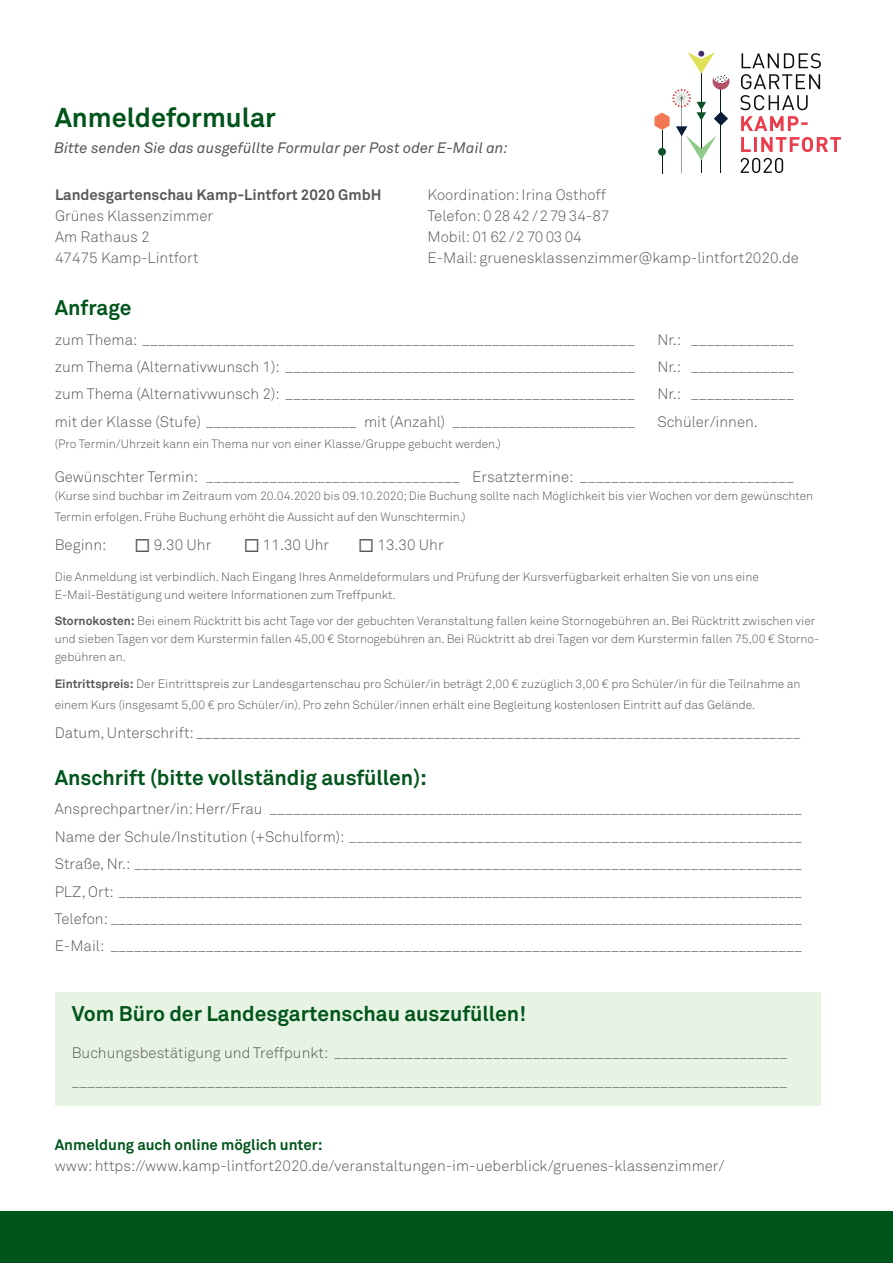
<style>
.page{position:relative;width:893px;height:1263px;background:#fff}
.page>*{position:absolute;margin:0;border:0;box-sizing:border-box;transform-origin:0 0}
.t1{font:700 27px "Akkurat Std";color:#00551b}
.t2{font:700 21px "Akkurat Std";color:#00551b}
.t3{font:300 15px/27.3px "Akkurat Std";color:#57585a}
.t4{font:italic 15px "Akkurat Std";color:#57585a}
.t5{font:700 15px "Akkurat Std";color:#57585a}
.t6{font:700 15px "Akkurat Std";color:#00551b}
.t7{font:300 12px/18px "Akkurat Std";color:#57585a}
.s1{font-weight:700}
</style>
<div class="page">
<div style="left:0;top:1212px;width:893px;height:51px;background:#00551b"></div>
<hr style="left:662px;top:130px;width:1px;height:44px;background:#04220a">
<svg style="left:654px;top:51px;width:75px;height:122px"></svg>
<svg style="left:741px;top:158px;width:42px;height:15px"></svg>
<svg style="left:741px;top:137px;width:100px;height:15px"></svg>
<svg style="left:741px;top:116px;width:67px;height:15px"></svg>
<svg style="left:740px;top:95px;width:68px;height:15px"></svg>
<svg style="left:741px;top:74px;width:79px;height:15px"></svg>
<svg style="left:741px;top:53px;width:80px;height:15px"></svg>
<div style="left:55px;top:992px;width:765px;height:114px;background:#e7f3e3"></div>
<h1 class="t1" style="left:55px;top:101px;width:223px">Anmeldeformular</h1>
<p class="t4" style="left:54px;top:139px;width:455px">Bitte senden Sie das ausgefüllte Formular per Post oder E-Mail an:</p>
<p class="t5" style="left:55px;top:185px;width:328px">Landesgartenschau Kamp-Lintfort 2020 GmbH</p>
<p class="t3" style="left:55px;top:205px;width:160px;line-height:21px">Grünes Klassenzimmer<br>Am Rathaus 2<br>47475 Kamp-Lintfort</p>
<p class="t3" style="left:427px;top:184px;width:373px;line-height:21px">Koordination: Irina Osthoff<br>Telefon: 0 28 42 /2 79 34-87<br>Mobil: 0162 /2 70 03 04<br>E-Mail: gruenesklassenzimmer@kamp-lintfort2020.de</p>
<h2 class="t2" style="left:55px;top:295px;width:78px">Anfrage</h2>
<p class="t3" style="left:55px;top:326px;width:582px">zum Thema: ______________________________________________________________</p>
<p class="t3" style="left:657px;top:326px;width:138px">Nr.: _____________</p>
<p class="t3" style="left:55px;top:353px;width:582px">zum Thema (Alternativwunsch 1): ____________________________________________</p>
<p class="t3" style="left:657px;top:353px;width:138px">Nr.: _____________</p>
<p class="t3" style="left:55px;top:381px;width:582px">zum Thema (Alternativwunsch 2): ____________________________________________</p>
<p class="t3" style="left:657px;top:381px;width:138px">Nr.: _____________</p>
<p class="t3" style="left:55px;top:408px;width:582px">mit der Klasse (Stufe) ___________________ mit (Anzahl) _______________________</p>
<p class="t3" style="left:657px;top:408px;width:102px">Schüler/innen.</p>
<p class="t7" style="left:55px;top:435px;width:448px">(Pro Termin/Uhrzeit kann ein Thema nur von einer Klasse/Gruppe gebucht werden.)</p>
<p class="t3" style="left:55px;top:463px;width:741px">Gewünschter Termin: ________________________________ Ersatztermine: ___________________________</p>
<p class="t7" style="left:55px;top:485px;width:760px;line-height:21px">(Kurse sind buchbar im Zeitraum vom 20.04.2020 bis 09.10.2020; Die Buchung sollte nach Möglichkeit bis vier Wochen vor dem gewünschten<br>Termin erfolgen. Frühe Buchung erhöht die Aussicht auf den Wunschtermin.)</p>
<p class="t3" style="left:55px;top:531px;width:53px">Beginn:</p>
<p class="t3" style="left:134px;top:531px;width:78px">◻ 9.30 Uhr</p>
<p class="t3" style="left:244px;top:531px;width:87px">◻ 11.30 Uhr</p>
<p class="t3" style="left:358px;top:531px;width:87px">◻ 13.30 Uhr</p>
<p class="t7" style="left:55px;top:568px;width:706px">Die Anmeldung ist verbindlich. Nach Eingang Ihres Anmeldeformulars und Prüfung der Kursverfügbarkeit erhalten Sie von uns eine<br>E-Mail-Bestätigung und weitere Informationen zum Treffpunkt.</p>
<p class="t7" style="left:55px;top:612px;width:766px"><span class="s1">Stornokosten:</span> Bei einem Rücktritt bis acht Tage vor der gebuchten Veranstaltung fallen keine Stornogebühren an. Bei Rücktritt zwischen vier und sieben Tagen vor dem Kurstermin fallen 45,00 € Stornogebühren an. Bei Rücktritt ab drei Tagen vor dem Kurstermin fallen 75,00 € Storno&shy;gebühren an.</p>
<p class="t7" style="left:55px;top:673px;width:747px;line-height:21px"><span class="s1">Eintrittspreis:</span> Der Eintrittspreis zur Landesgartenschau pro Schüler/in beträgt 2,00 € zuzüglich 3,00 € pro Schüler/in für die Teilnahme an einem Kurs (insgesamt 5,00 € pro Schüler/in). Pro zehn Schüler/innen erhält eine Begleitung kostenlosen Eintritt auf das Gelände.</p>
<p class="t3" style="left:55px;top:719px;width:747px">Datum, Unterschrift: ____________________________________________________________________________</p>
<h2 class="t2" style="left:55px;top:764px;width:374px">Anschrift (bitte vollständig ausfüllen):</h2>
<p class="t3" style="left:55px;top:795px;width:749px;text-align:justify">Ansprechpartner/in: Herr/Frau ___________________________________________________________________ Name der Schule/Institution (+Schulform): _________________________________________________________ Straße, Nr.: ____________________________________________________________________________________ PLZ, Ort: ______________________________________________________________________________________ Telefon: _______________________________________________________________________________________ E-Mail: _______________________________________________________________________________________</p>
<h2 class="t2" style="left:72px;top:1001px;width:456px">Vom Büro der Landesgartenschau auszufüllen!</h2>
<p class="t3" style="left:72px;top:1038px;width:717px;line-height:28.5px">Buchungsbestätigung und Treffpunkt: _________________________________________________________ __________________________________________________________________________________________</p>
<p class="t6" style="left:55px;top:1136px;width:269px">Anmeldung auch online möglich unter:</p>
<p class="t3" style="left:55px;top:1152px;width:671px">www: https://www.kamp-lintfort2020.de/veranstaltungen-im-ueberblick/gruenes-klassenzimmer/</p>
</div>
